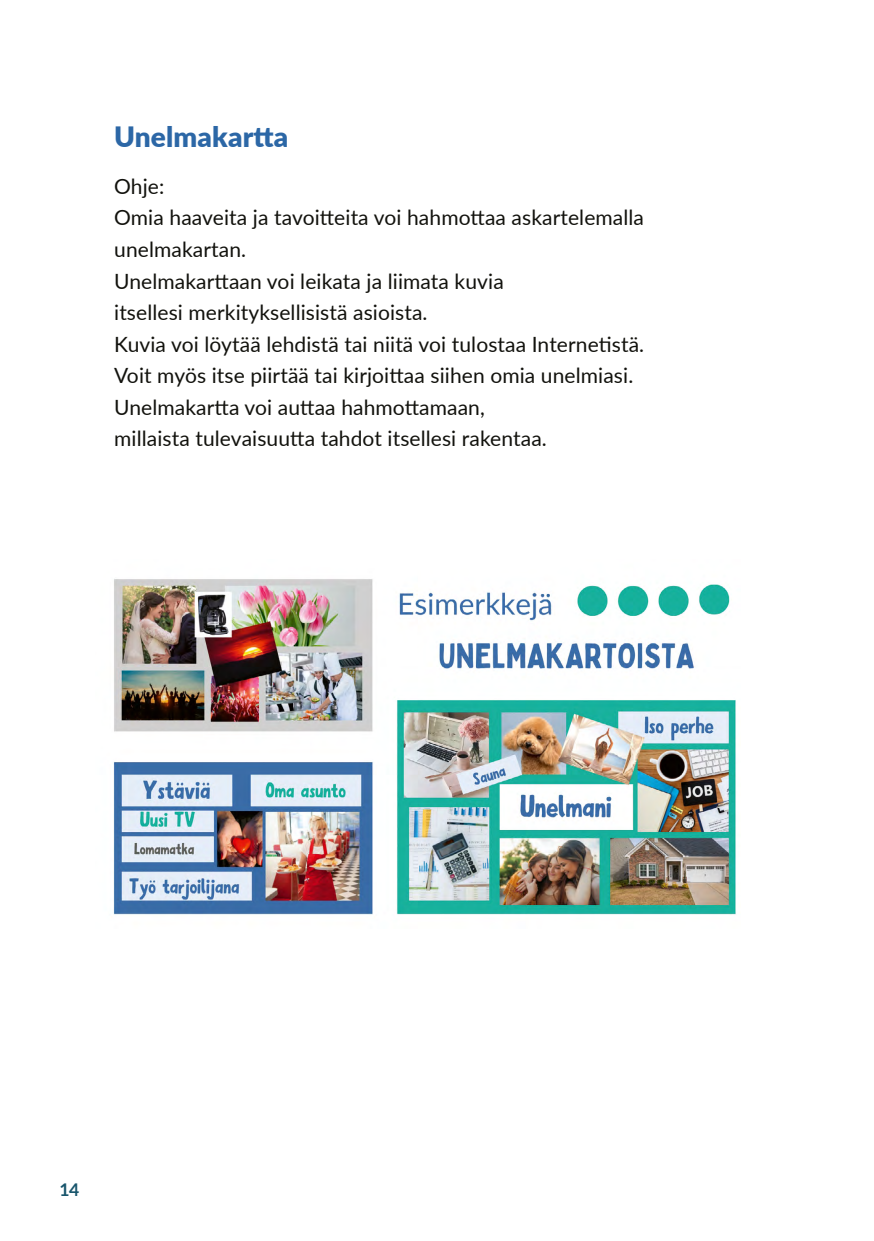
<style>
.page{position:relative;width:874px;height:1241px;background:#fff}
.page>*{position:absolute;margin:0;border:0;box-sizing:border-box;transform-origin:0 0}
.Väliotsikko_1_H2{font:900 28px "Lato";letter-spacing:.005em;color:#2c67a6}
.Leipis{font:21px/31.5px "Lato";letter-spacing:.005em;color:#12120d}
.t1{font:700 17.5px "Lato";color:#18556c}
</style>
<div class="page">
<img style="left:113px;top:579px;width:623px;height:336px">
<h2 class="Väliotsikko_1_H2" style="left:114px;top:115px;width:175px">Unelmakartta</h2>
<p class="Leipis" style="left:114px;top:170px;width:52px">Ohje:</p>
<p class="Leipis" style="left:114px;top:201px;width:531px">Omia haaveita ja tavoitteita voi hahmottaa askartelemalla unelmakartan.</p>
<p class="Leipis" style="left:114px;top:264px;width:391px">Unelmakarttaan voi leikata ja liimata kuvia itsellesi merkityksellisistä asioista.</p>
<p class="Leipis" style="left:114px;top:327px;width:531px">Kuvia voi löytää lehdistä tai niitä voi tulostaa Internetistä.</p>
<p class="Leipis" style="left:114px;top:359px;width:520px">Voit myös itse piirtää tai kirjoittaa siihen omia unelmiasi.</p>
<p class="Leipis" style="left:114px;top:390px;width:372px">Unelmakartta voi auttaa hahmottamaan,</p>
<p class="Leipis" style="left:114px;top:422px;width:434px">millaista tulevaisuutta tahdot itsellesi rakentaa.</p>
<p class="t1" style="left:60px;top:1176px;width:21px">14</p>
</div>
